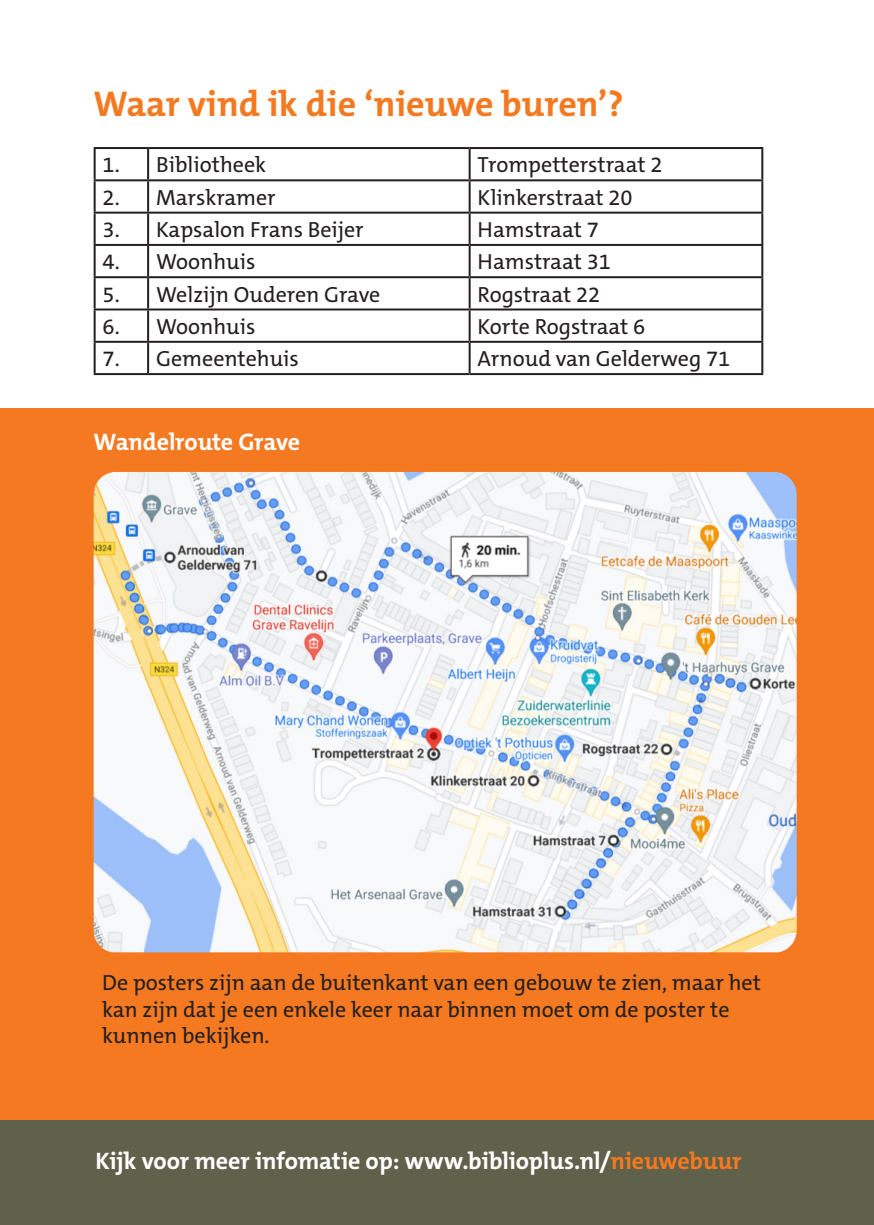
<style>
.page{position:relative;width:874px;height:1225px;background:#fff}
.page>*{position:absolute;margin:0;border:0;box-sizing:border-box;transform-origin:0 0}
.t1{font:700 36px "The Mix C5";color:#f47921}
.t2{font:700 24px "The Mix C5";letter-spacing:-.01em;color:#fff}
.t3{font:22px/26.4px "The Mix C5";color:#231f20}
.s1{color:#f47921}
</style>
<div class="page">
<div style="left:0;top:408px;width:873px;height:741px;background:#f47921"></div>
<div style="left:0;top:1120px;width:873px;height:105px;background:#60614b"></div>
<img style="left:94px;top:472px;width:702px;height:480px">
<hr style="left:94px;top:147px;width:54px;height:2px;background:#231f20">
<hr style="left:94px;top:149px;width:2px;height:30px;background:#231f20">
<hr style="left:148px;top:147px;width:321px;height:2px;background:#231f20">
<hr style="left:147px;top:149px;width:2px;height:30px;background:#231f20">
<hr style="left:469px;top:147px;width:294px;height:2px;background:#231f20">
<hr style="left:468px;top:149px;width:2px;height:30px;background:#231f20">
<hr style="left:761px;top:149px;width:2px;height:30px;background:#231f20">
<hr style="left:94px;top:179px;width:54px;height:2px;background:#231f20">
<hr style="left:94px;top:181px;width:2px;height:31px;background:#231f20">
<hr style="left:148px;top:179px;width:321px;height:2px;background:#231f20">
<hr style="left:147px;top:181px;width:2px;height:31px;background:#231f20">
<hr style="left:469px;top:179px;width:294px;height:2px;background:#231f20">
<hr style="left:468px;top:181px;width:2px;height:31px;background:#231f20">
<hr style="left:761px;top:181px;width:2px;height:31px;background:#231f20">
<hr style="left:94px;top:212px;width:54px;height:2px;background:#231f20">
<hr style="left:94px;top:214px;width:2px;height:30px;background:#231f20">
<hr style="left:148px;top:212px;width:321px;height:2px;background:#231f20">
<hr style="left:147px;top:214px;width:2px;height:30px;background:#231f20">
<hr style="left:469px;top:212px;width:294px;height:2px;background:#231f20">
<hr style="left:468px;top:214px;width:2px;height:30px;background:#231f20">
<hr style="left:761px;top:214px;width:2px;height:30px;background:#231f20">
<hr style="left:94px;top:244px;width:54px;height:2px;background:#231f20">
<hr style="left:94px;top:246px;width:2px;height:30px;background:#231f20">
<hr style="left:148px;top:244px;width:321px;height:2px;background:#231f20">
<hr style="left:147px;top:246px;width:2px;height:30px;background:#231f20">
<hr style="left:469px;top:244px;width:294px;height:2px;background:#231f20">
<hr style="left:468px;top:246px;width:2px;height:30px;background:#231f20">
<hr style="left:761px;top:246px;width:2px;height:30px;background:#231f20">
<hr style="left:94px;top:276px;width:54px;height:2px;background:#231f20">
<hr style="left:94px;top:278px;width:2px;height:30px;background:#231f20">
<hr style="left:148px;top:276px;width:321px;height:2px;background:#231f20">
<hr style="left:147px;top:278px;width:2px;height:30px;background:#231f20">
<hr style="left:469px;top:276px;width:294px;height:2px;background:#231f20">
<hr style="left:468px;top:278px;width:2px;height:30px;background:#231f20">
<hr style="left:761px;top:278px;width:2px;height:30px;background:#231f20">
<hr style="left:94px;top:308px;width:54px;height:2px;background:#231f20">
<hr style="left:94px;top:310px;width:2px;height:31px;background:#231f20">
<hr style="left:148px;top:308px;width:321px;height:2px;background:#231f20">
<hr style="left:147px;top:310px;width:2px;height:31px;background:#231f20">
<hr style="left:469px;top:308px;width:294px;height:2px;background:#231f20">
<hr style="left:468px;top:310px;width:2px;height:31px;background:#231f20">
<hr style="left:761px;top:310px;width:2px;height:31px;background:#231f20">
<hr style="left:94px;top:341px;width:54px;height:2px;background:#231f20">
<hr style="left:94px;top:343px;width:2px;height:30px;background:#231f20">
<hr style="left:148px;top:341px;width:321px;height:2px;background:#231f20">
<hr style="left:147px;top:343px;width:2px;height:30px;background:#231f20">
<hr style="left:469px;top:341px;width:294px;height:2px;background:#231f20">
<hr style="left:468px;top:343px;width:2px;height:30px;background:#231f20">
<hr style="left:761px;top:343px;width:2px;height:30px;background:#231f20">
<hr style="left:94px;top:373px;width:54px;height:2px;background:#231f20">
<hr style="left:148px;top:373px;width:321px;height:2px;background:#231f20">
<hr style="left:469px;top:373px;width:294px;height:2px;background:#231f20">
<p class="t1" style="left:94px;top:80px;width:531px">Waar vind ik die ‘nieuwe buren’?</p>
<p class="t3" style="left:103px;top:152px;width:19px">1.</p>
<p class="t3" style="left:156px;top:152px;width:111px">Bibliotheek</p>
<p class="t3" style="left:477px;top:152px;width:186px">Trompetterstraat 2</p>
<p class="t3" style="left:103px;top:184px;width:19px">2.</p>
<p class="t3" style="left:156px;top:184px;width:121px">Marskramer</p>
<p class="t3" style="left:477px;top:184px;width:156px">Klinkerstraat 20</p>
<p class="t3" style="left:103px;top:216px;width:19px">3.</p>
<p class="t3" style="left:156px;top:216px;width:209px">Kapsalon Frans Beijer</p>
<p class="t3" style="left:477px;top:216px;width:123px">Hamstraat 7</p>
<p class="t3" style="left:103px;top:249px;width:19px">4.</p>
<p class="t3" style="left:156px;top:249px;width:101px">Woonhuis</p>
<p class="t3" style="left:477px;top:249px;width:135px">Hamstraat 31</p>
<p class="t3" style="left:103px;top:281px;width:19px">5.</p>
<p class="t3" style="left:156px;top:281px;width:225px">Welzijn Ouderen Grave</p>
<p class="t3" style="left:477px;top:281px;width:124px">Rogstraat 22</p>
<p class="t3" style="left:103px;top:313px;width:19px">6.</p>
<p class="t3" style="left:156px;top:313px;width:101px">Woonhuis</p>
<p class="t3" style="left:477px;top:313px;width:169px">Korte Rogstraat 6</p>
<p class="t3" style="left:103px;top:346px;width:19px">7.</p>
<p class="t3" style="left:156px;top:346px;width:144px">Gemeentehuis</p>
<p class="t3" style="left:477px;top:346px;width:254px">Arnoud van Gelderweg 71</p>
<p class="t2" style="left:94px;top:426px;width:208px">Wandelroute Grave</p>
<p class="t3" style="left:102px;top:970px;width:660px">De posters zijn aan de buitenkant van een gebouw te zien, maar het kan zijn dat je een enkele keer naar binnen moet om de poster te</p>
<p class="t3" style="left:102px;top:1022px;width:169px">kunnen bekijken.</p>
<p class="t2" style="left:95px;top:1145px;width:647px">Kijk voor meer infomatie op: www.biblioplus.nl/<span class="s1">nieuwebuur</span></p>
</div>
